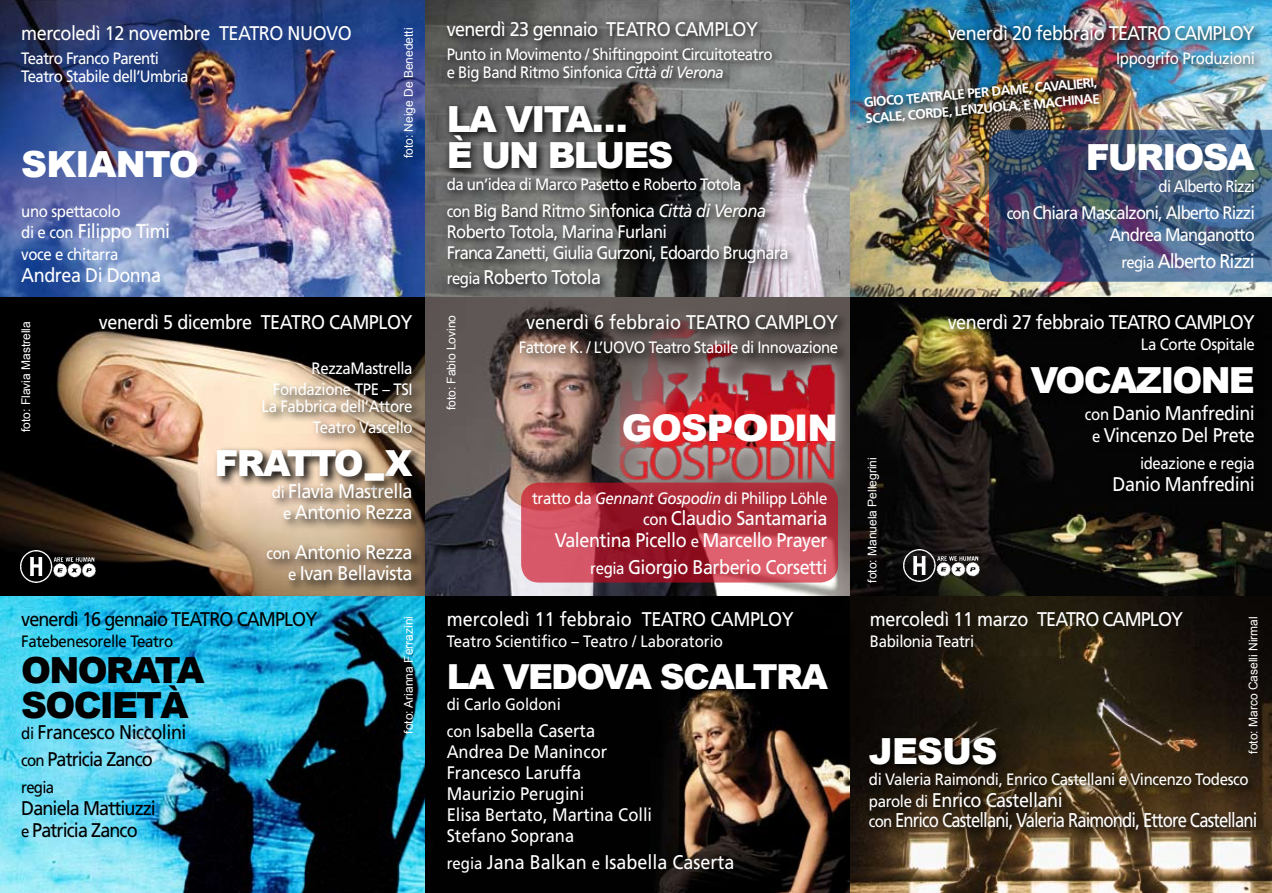
<style>
.page{position:relative;width:1272px;height:893px;background:#fff}
.page>*{position:absolute;margin:0;border:0;box-sizing:border-box;transform-origin:0 0}
.t1{font:700 67.5px "Arial";color:#fff;scale:.5 1}
.t2{font:900 36.75px "Arial";letter-spacing:-.025em;color:#fff}
.t3{font:900 36px/36px "Arial";letter-spacing:-.05em;color:#fff}
.t4{font:900 36px/34.5px "Arial";letter-spacing:-.05em;color:#000}
.t5{font:900 36px "Arial";letter-spacing:-.025em;color:#fff}
.t6{font:900 34.5px "Arial";letter-spacing:-.05em;color:#fff}
.t7{font:19.95px "Frutiger";letter-spacing:-.05em;color:#fff;scale:.83 1}
.t8{font:19.8px/21.6px "Frutiger";letter-spacing:-.025em;color:#fff;text-align:center;scale:.91 1}
.t9{font:19.8px "Frutiger";color:#fff;scale:.91 1}
.t10{font:19.8px/21.6px "Frutiger";letter-spacing:-.05em;color:#000;scale:.91 1}
.t11{font:19.8px/27px "Frutiger";letter-spacing:-.025em;color:#000;scale:.91 1}
.t12{font:19.8px "Frutiger";letter-spacing:-.05em;color:#fff;scale:.91 1}
.t13{font:18.15px/21px "Frutiger";letter-spacing:-.035em;color:#fff;scale:.91 1}
.t14{font:18.15px/21px "Frutiger";color:#fff;scale:.91 1}
.t15{font:16.5px/18px "Frutiger";letter-spacing:-.025em;color:#fff;scale:.91 1}
.t16{font:16.5px "Frutiger";color:#fff;scale:.91 1}
.t17{font:16.5px "Frutiger";letter-spacing:-.025em;color:#000;scale:.91 1}
.t18{font:16.5px "Frutiger";letter-spacing:-.05em;color:#fff;scale:.91 1}
.t19{font:700 13.5px/16.2px "Frutiger";color:#fff}
.t20{font:12px "Arial";color:#fff}
.s1{font-size:16.5px}
.s2{font-style:italic}
.s3{font-size:18.45px}
</style>
<div class="page">
<img style="left:0;top:0;width:1271px;height:893px">
<div style="left:601px;top:301px;width:274px;height:221px;background:#fff;opacity:.75"></div>
<img style="left:619px;top:399px;width:216px;height:85px">
<img style="left:95px;top:310px;width:376px;height:298px">
<svg style="left:441px;top:16px;width:415px;height:383px;background:#5f5d5d"></svg>
<img style="left:516px;top:310px;width:426px;height:87px">
<svg style="left:942px;top:309px;width:329px;height:248px;background:#15110c"></svg>
<svg style="left:864px;top:733px;width:407px;height:160px;background:#564733"></svg>
<svg style="left:361px;top:471px;width:149px;height:127px;background:#5a524d"></svg>
<svg style="left:521px;top:483px;width:317px;height:100px;background:#b53645"></svg>
<img style="left:989px;top:143px;width:282px;height:139px">
<img style="left:942px;top:20px;width:329px;height:123px">
<img style="left:859px;top:73px;width:274px;height:114px">
<img style="left:16px;top:546px;width:87px;height:40px">
<img style="left:898px;top:545px;width:88px;height:39px">
<p class="t8" style="left:21px;top:22px;width:365px">mercoledì 12 novembre TEATRO NUOVO</p>
<p class="t15" style="left:21px;top:49px;width:185px">Teatro Franco Parenti<br>Teatro Stabile dell’Umbria</p>
<p class="t20" style="left:401px;top:158px;width:132px;rotate:-90deg">foto: Neige De Benedetti</p>
<h3 class="t5" style="left:21px;top:144px;width:179px">SKIANTO</h3>
<p class="t15" style="left:21px;top:202px;width:111px">uno spettacolo</p>
<p class="t8" style="left:21px;top:221px;width:165px"><span class="s1">di e con</span> Filippo Timi</p>
<p class="t15" style="left:21px;top:245px;width:108px">voce e chitarra</p>
<p class="t8" style="left:21px;top:264px;width:155px">Andrea Di Donna</p>
<p class="t8" style="left:99px;top:311px;width:346px">venerdì 5 dicembre TEATRO CAMPLOY</p>
<p class="t15" style="left:273px;top:358px;width:155px;line-height:21px;text-align:right">RezzaMastrella<br>Fondazione TPE – TSI</p>
<p class="t15" style="left:261px;top:395px;width:167px;line-height:21px;text-align:right">La Fabbrica dell’Attore<br>Teatro Vascello</p>
<h3 class="t3" style="left:214px;top:445px;width:200px">FRATTO X</h3>
<p class="t8" style="left:272px;top:480px;width:156px"><span class="s1">di</span> Flavia Mastrella <span class="s1">e</span> Antonio Rezza</p>
<p class="t8" style="left:266px;top:541px;width:162px;text-align:right"><span class="s1">con</span> Antonio Rezza <span class="s1">e</span> Ivan Bellavista</p>
<p class="t10" style="left:21px;top:608px;width:327px">venerdì 16 gennaio TEATRO CAMPLOY</p>
<p class="t17" style="left:21px;top:632px;width:168px">Fatebenesorelle Teatro</p>
<h3 class="t4" style="left:21px;top:654px;width:185px">ONORATA<br>SOCIETÀ</h3>
<p class="t11" style="left:21px;top:719px;width:183px"><span class="s1">di</span> Francesco Niccolini <span class="s1">con</span> Patricia Zanco</p>
<p class="t17" style="left:21px;top:778px;width:38px">regia</p>
<p class="t10" style="left:21px;top:797px;width:149px">Daniela Mattiuzzi <span class="s1">e</span> Patricia Zanco</p>
<p class="t20" style="left:18px;top:432px;width:112px;rotate:-90deg">foto: Flavia Mastrella</p>
<h1 class="t1" style="left:365px;top:398px;width:39px">_</h1>
<p class="t20" style="left:401px;top:733px;width:119px;rotate:-90deg">foto: Arianna Ferrazini</p>
<p class="t8" style="left:446px;top:18px;width:344px">venerdì 23 gennaio TEATRO CAMPLOY</p>
<p class="t15" style="left:446px;top:45px;width:359px">Punto in Movimento / Shiftingpoint Circuitoteatro e Big Band Ritmo Sinfonica <span class="s2">Città di Verona</span></p>
<h3 class="t3" style="left:446px;top:102px;width:228px">LA VITA…<br>È UN BLUES</h3>
<p class="t15" style="left:446px;top:175px;width:325px">da un’idea di Marco Pasetto e Roberto Totola</p>
<p class="t13" style="left:446px;top:200px;width:377px"><span class="s1">con</span> Big Band Ritmo Sinfonica <span class="s2">Città di Verona<br></span>Roberto Totola, Marina Furlani<br>Franca Zanetti, Giulia Gurzoni, Edoardo Brugnara</p>
<p class="t8" style="left:446px;top:267px;width:171px"><span class="s1">regia</span> Roberto Totola</p>
<p class="t9" style="left:526px;top:310px;width:344px">venerdì 6 febbraio TEATRO CAMPLOY</p>
<p class="t15" style="left:519px;top:338px;width:352px">Fattore K. / L’UOVO Teatro Stabile di Innovazione</p>
<p class="t20" style="left:443px;top:410px;width:97px;rotate:-90deg">foto: Fabio Lovino</p>
<h2 class="t2" style="left:622px;top:407px;width:218px">GOSPODIN</h2>
<p class="t15" style="left:532px;top:489px;width:326px">tratto da <span class="s2">Gennant Gospodin</span> di Philipp Löhle</p>
<p class="t8" style="left:554px;top:508px;width:301px;text-align:right"><span class="s1">con</span> Claudio Santamaria<br>Valentina Picello <span class="s1">e</span> Marcello Prayer</p>
<p class="t8" style="left:590px;top:556px;width:262px"><span class="s1">regia</span> Giorgio Barberio Corsetti</p>
<p class="t9" style="left:446px;top:608px;width:383px">mercoledì 11 febbraio TEATRO CAMPLOY</p>
<p class="t16" style="left:446px;top:632px;width:305px">Teatro Scientifico – Teatro / Laboratorio</p>
<h3 class="t6" style="left:446px;top:657px;width:383px">LA VEDOVA SCALTRA</h3>
<p class="t16" style="left:446px;top:695px;width:127px">di Carlo Goldoni</p>
<p class="t14" style="left:446px;top:720px;width:227px"><span class="s1">con</span> <span class="s3">I</span>sabella Caserta<br>Andrea De Manincor<br>Francesco Laruffa<br>Maurizio Perugini<br>Elisa Bertato, Martina Colli<br>Stefano Soprana</p>
<p class="t9" style="left:446px;top:851px;width:318px"><span class="s1">regia</span> Jana Balkan <span class="s1">e</span> Isabella Caserta</p>
<p class="t8" style="left:947px;top:22px;width:339px">venerdì 20 febbraio TEATRO CAMPLOY</p>
<p class="t15" style="left:1116px;top:49px;width:154px">Ippogrifo Produzioni</p>
<p class="t19" style="left:863px;top:94px;width:237px;rotate:-5deg">Gioco teatrale per dame, cavalieri, scale, corde, lenzuola, e machinae</p>
<p class="t20" style="left:864px;top:583px;width:127px;rotate:-90deg">foto: Manuela Pellegrini</p>
<h3 class="t3" style="left:1085px;top:140px;width:171px">FURIOSA</h3>
<p class="t18" style="left:1158px;top:177px;width:107px">di Alberto Rizzi</p>
<p class="t13" style="left:1006px;top:202px;width:274px;line-height:21.6px;text-align:right"><span class="s1">con</span> Chiara Mascalzoni, Alberto Rizzi<br>Andrea Manganotto</p>
<p class="t12" style="left:1121px;top:249px;width:148px"><span class="s1">regia</span> Alberto Rizzi</p>
<p class="t8" style="left:947px;top:311px;width:339px">venerdì 27 febbraio TEATRO CAMPLOY</p>
<p class="t15" style="left:1140px;top:335px;width:127px">La Corte Ospitale</p>
<h3 class="t3" style="left:1030px;top:363px;width:226px">VOCAZIONE</h3>
<p class="t8" style="left:1084px;top:403px;width:188px"><span class="s1">con</span> Danio Manfredini <span class="s1">e</span> Vincenzo Del Prete</p>
<p class="t15" style="left:1139px;top:454px;width:128px">ideazione e regia</p>
<p class="t8" style="left:1112px;top:473px;width:158px">Danio Manfredini</p>
<p class="t8" style="left:870px;top:608px;width:346px">mercoledì 11 marzo TEATRO CAMPLOY</p>
<p class="t15" style="left:870px;top:632px;width:116px">Babilonia Teatri</p>
<p class="t20" style="left:1245px;top:754px;width:139px;rotate:-90deg">foto: Marco Caselli Nirmal</p>
<h3 class="t3" style="left:868px;top:734px;width:130px">JESUS</h3>
<p class="t15" style="left:868px;top:771px;width:419px">di Valeria Raimondi, Enrico Castellani e Vincenzo Todesco</p>
<p class="t8" style="left:868px;top:789px;width:214px"><span class="s1">parole di</span> Enrico Castellani</p>
<p class="t7" style="left:868px;top:809px;width:469px"><span class="s1">con</span> Enrico Castellani, Valeria Raimondi, Ettore Castellani</p>
</div>
